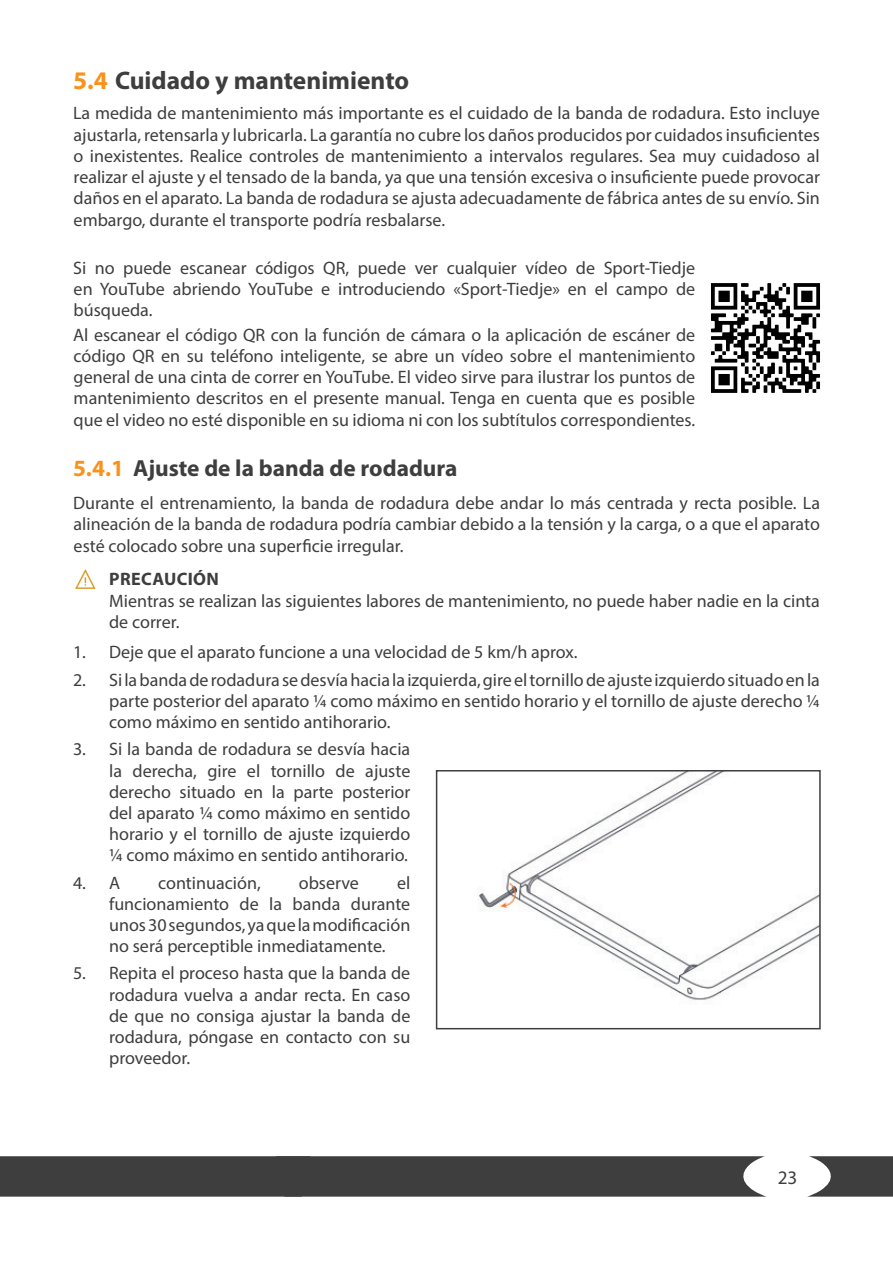
<style>
.page{position:relative;width:893px;height:1263px;background:#fff}
.page>*{position:absolute;margin:0;border:0;box-sizing:border-box;transform-origin:0 0}
.t1{font:700 25.5px "Myriad Pro";color:#3e3e3f}
.t2{font:700 23.4px "Myriad Pro";color:#3e3e3f}
.t3{font:19.2px "Myriad Pro";color:#3e3e3f}
.Text_Hinweise{font:18px/21.1px "Myriad Pro";color:#3e3e3f;text-align:justify}
.t4{font:700 18px "Myriad Pro";letter-spacing:.02em;color:#3e3e3f}
.s1{color:#f7931d}
.s2{color:#d89013}
</style>
<div class="page">
<img style="left:477px;top:773px;width:341px;height:227px">
<div style="left:436px;top:770px;width:385px;height:259px;border:2px solid #3e3e3f"></div>
<img style="left:711px;top:283px;width:109px;height:110px">
<div style="left:0;top:1156px;width:765px;height:40px;background:#3e3e3f"></div>
<svg style="left:809px;top:1156px;width:84px;height:40px"></svg>
<p class="t1" style="left:73px;top:64px;width:338px"><span class="s1">5.4</span> Cuidado y mantenimiento</p>
<p class="Text_Hinweise" style="left:73px;top:103px;width:748px">La medida de mantenimiento más importante es el cuidado de la banda de rodadura. Esto incluye ajustarla, retensarla y lubricarla. La garantía no cubre los daños producidos por cuidados insuficientes o inexistentes. Realice controles de mantenimiento a intervalos regulares. Sea muy cuidadoso al realizar el ajuste y el tensado de la banda, ya que una tensión excesiva o insuficiente puede provocar daños en el aparato. La banda de rodadura se ajusta adecuadamente de fábrica antes de su envío. Sin embargo, durante el transporte podría resbalarse.</p>
<p class="Text_Hinweise" style="left:73px;top:257px;width:624px">Si no puede escanear códigos QR, puede ver cualquier vídeo de Sport-Tiedje en YouTube abriendo YouTube e introduciendo «Sport-Tiedje» en el campo de búsqueda.</p>
<p class="Text_Hinweise" style="left:73px;top:324px;width:624px">Al escanear el código QR con la función de cámara o la aplicación de escáner de código QR en su teléfono inteligente, se abre un vídeo sobre el mantenimiento general de una cinta de correr en YouTube. El video sirve para ilustrar los puntos de mantenimiento descritos en el presente manual. Tenga en cuenta que es posible que el video no esté disponible en su idioma ni con los subtítulos correspondientes.</p>
<p class="t2" style="left:73px;top:453px;width:386px"><span class="s1">5.4.1</span> Ajuste de la banda de rodadura</p>
<p class="Text_Hinweise" style="left:73px;top:492px;width:748px">Durante el entrenamiento, la banda de rodadura debe andar lo más centrada y recta posible. La alineación de la banda de rodadura podría cambiar debido a la tensión y la carga, o a que el aparato esté colocado sobre una superficie irregular.</p>
<p class="t4" style="left:73px;top:567px;width:147px"><span class="s2">⚠</span> PRECAUCIÓN</p>
<p class="Text_Hinweise" style="left:109px;top:589px;width:712px;line-height:21.6px">Mientras se realizan las siguientes labores de mantenimiento, no puede haber nadie en la cinta de correr.</p>
<p class="Text_Hinweise" style="left:73px;top:641px;width:506px">1. Deje que el aparato funcione a una velocidad de 5 km/h aprox.</p>
<p class="Text_Hinweise" style="left:109px;top:669px;width:712px;text-align:left;text-indent:-36px">2. Si la banda de rodadura se desvía hacia la izquierda, gire el tornillo de ajuste izquierdo situado en la parte posterior del aparato ¼ como máximo en sentido horario y el tornillo de ajuste derecho 1/4 como máximo en sentido antihorario.</p>
<p class="Text_Hinweise" style="left:109px;top:738px;width:303px;text-indent:-36px">3. Si la banda de rodadura se desvía hacia la derecha, gire el tornillo de ajuste derecho situado en la parte posterior del aparato 1/4 como máximo en sentido horario y el tornillo de ajuste izquierdo 1/4 como máximo en sentido antihorario.</p>
<p class="Text_Hinweise" style="left:73px;top:872px;width:49px">4. A</p>
<p class="Text_Hinweise" style="left:158px;top:872px;width:104px">continuación,</p>
<p class="Text_Hinweise" style="left:299px;top:872px;width:62px">observe</p>
<p class="Text_Hinweise" style="left:109px;top:872px;width:303px;text-indent:288px">el funcionamiento de la banda durante unos 30 segundos, ya que la modificación no será perceptible inmediatamente.</p>
<p class="Text_Hinweise" style="left:109px;top:962px;width:303px;text-indent:-36px">5. Repita el proceso hasta que la banda de rodadura vuelva a andar recta. En caso de que no consiga ajustar la banda de rodadura, póngase en contacto con su proveedor.</p>
<p class="t3" style="left:778px;top:1166px;width:21px">23</p>
</div>
